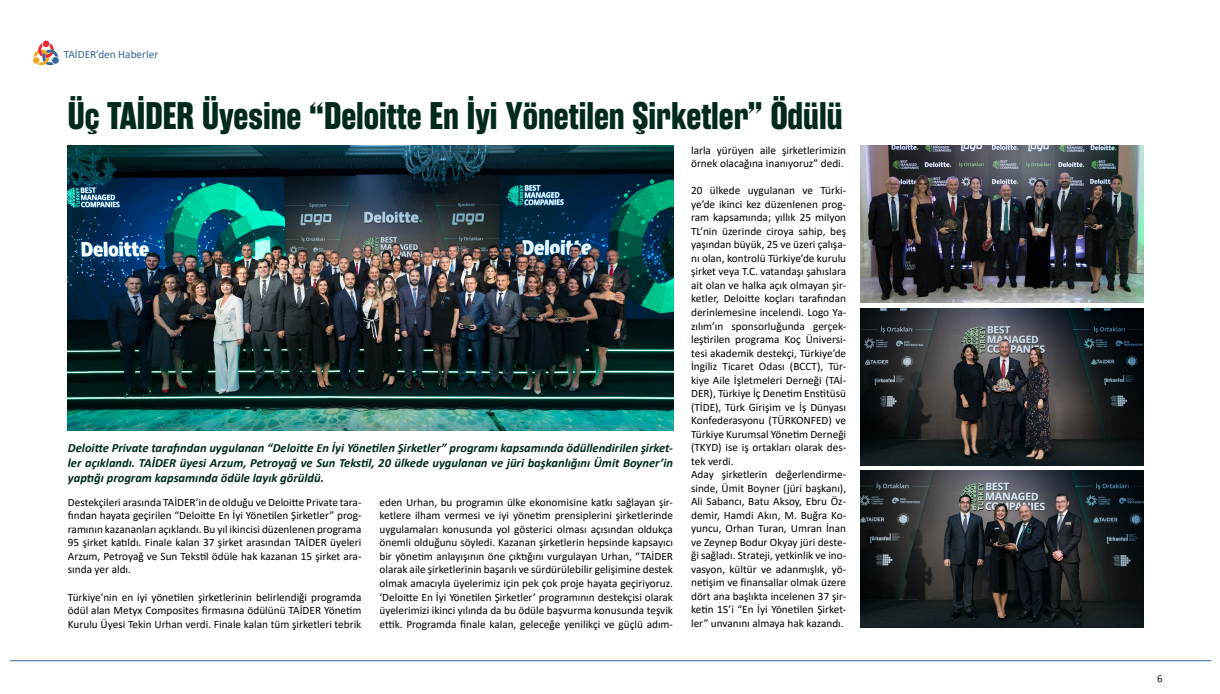
<style>
.page{position:relative;width:1220px;height:694px;background:#fff}
.page>*{position:absolute;margin:0;border:0;box-sizing:border-box;transform-origin:0 0}
.t1{font:700 38.44px "Rama Gothic E";color:#02291f}
.t2{font:italic 700 12.5px/15px "Calibri";color:#02291f;text-align:justify}
.t3{font:11.25px/13.5px "Calibri";color:#000;text-align:justify}
.t4{font:11.25px "Calibri";color:#376499}
.t5{font:10.69px "Calibri";color:#231f20}
</style>
<div class="page">
<hr style="left:10px;top:660px;width:1200px;height:1px;background:#376499">
<svg style="left:32px;top:41px;width:27px;height:24px"></svg>
<img style="left:68px;top:145px;width:605px;height:285px">
<img style="left:860px;top:145px;width:283px;height:157px">
<img style="left:860px;top:308px;width:283px;height:156px">
<img style="left:860px;top:470px;width:283px;height:157px">
<p class="t4" style="left:64px;top:46px;width:96px">TAİDER’den Haberler</p>
<h1 class="t1" style="left:68px;top:94px;width:776px">Üç TAİDER Üyesine “Deloitte En İyi Yönetilen Şirketler” Ödülü</h1>
<p class="t2" style="left:68px;top:440px;width:606px">Deloitte Private tarafından uygulanan “Deloitte En İyi Yönetilen Şirketler” programı kapsamında ödüllendirilen şirket&shy;ler açıklandı. TAİDER üyesi Arzum, Petroyağ ve Sun Tekstil, 20 ülkede uygulanan ve jüri başkanlığını Ümit Boyner’in yaptığı program kapsamında ödüle layık görüldü.</p>
<p class="t3" style="left:68px;top:494px;width:295px">Destekçileri arasında TAİDER’in de olduğu ve Deloitte Private tara&shy;fından hayata geçirilen “Deloitte En İyi Yönetilen Şirketler” prog&shy;ramının kazananları açıklandı. Bu yıl ikincisi düzenlenen programa 95 şirket katıldı. Finale kalan 37 şirket arasından TAİDER üyeleri Arzum, Petroyağ ve Sun Tekstil ödüle hak kazanan 15 şirket ara&shy;sında yer aldı.</p>
<p class="t3" style="left:68px;top:589px;width:295px">Türkiye’nin en iyi yönetilen şirketlerinin belirlendiği programda ödül alan Metyx Composites firmasına ödülünü TAİDER Yönetim Kurulu Üyesi Tekin Urhan verdi. Finale kalan tüm şirketleri tebrik</p>
<p class="t3" style="left:379px;top:494px;width:295px">eden Urhan, bu programın ülke ekonomisine katkı sağlayan şir&shy;ketlere ilham vermesi ve iyi yönetim prensiplerini şirketlerinde uygulamaları konusunda yol gösterici olması açısından oldukça önemli olduğunu söyledi. Kazanan şirketlerin hepsinde kapsayıcı bir yönetim anlayışının öne çıktığını vurgulayan Urhan, “TAİDER olarak aile şirketlerinin başarılı ve sürdürülebilir gelişimine destek olmak amacıyla üyelerimiz için pek çok proje hayata geçiriyoruz. ‘Deloitte En İyi Yönetilen Şirketler’ programının destekçisi olarak üyelerimizi ikinci yılında da bu ödüle başvurma konusunda teşvik ettik. Programda finale kalan, geleceğe yenilikçi ve güçlü adım-</p>
<p class="t3" style="left:691px;top:143px;width:156px">larla yürüyen aile şirketlerimizin örnek olacağına inanıyoruz” dedi.</p>
<p class="t3" style="left:691px;top:183px;width:157px;text-align:left">20 ülkede uygulanan ve Türki&shy;ye’de ikinci kez düzenlenen prog&shy;ram kapsamında; yıllık 25 milyon TL’nin üzerinde ciroya sahip, beş yaşından büyük, 25 ve üzeri çalışa&shy;nı olan, kontrolü Türkiye’de kurulu şirket veya T.C. vatandaşı şahıslara ait olan ve halka açık olmayan şir&shy;ketler, Deloitte koçları tarafından derinlemesine incelendi. Logo Ya&shy;zılım’ın sponsorluğunda gerçek&shy;leştirilen programa Koç Üniversi&shy;tesi akademik destekçi, Türkiye’de İngiliz Ticaret Odası (BCCT), Tür&shy;kiye Aile İşletmeleri Derneği (TAİ-DER), Türkiye İç Denetim Enstitüsü (TİDE), Türk Girişim ve İş Dünyası Konfederasyonu (TÜRKONFED) ve Türkiye Kurumsal Yönetim Derneği (TKYD) ise iş ortakları olarak des&shy;tek verdi.<br>Aday şirketlerin değerlendirme&shy;sinde, Ümit Boyner (jüri başkanı), Ali Sabancı, Batu Aksoy, Ebru Öz&shy;demir, Hamdi Akın, M. Buğra Ko&shy;yuncu, Orhan Turan, Umran İnan ve Zeynep Bodur Okyay jüri deste&shy;ği sağladı. Strateji, yetkinlik ve ino&shy;vasyon, kültür ve adanmışlık, yö&shy;netişim ve finansallar olmak üzere dört ana başlıkta incelenen 37 şir&shy;ketin 15’i “En İyi Yönetilen Şirket&shy;ler” unvanını almaya hak kazandı.</p>
<p class="t5" style="left:1156px;top:670px;width:7px">6</p>
</div>
